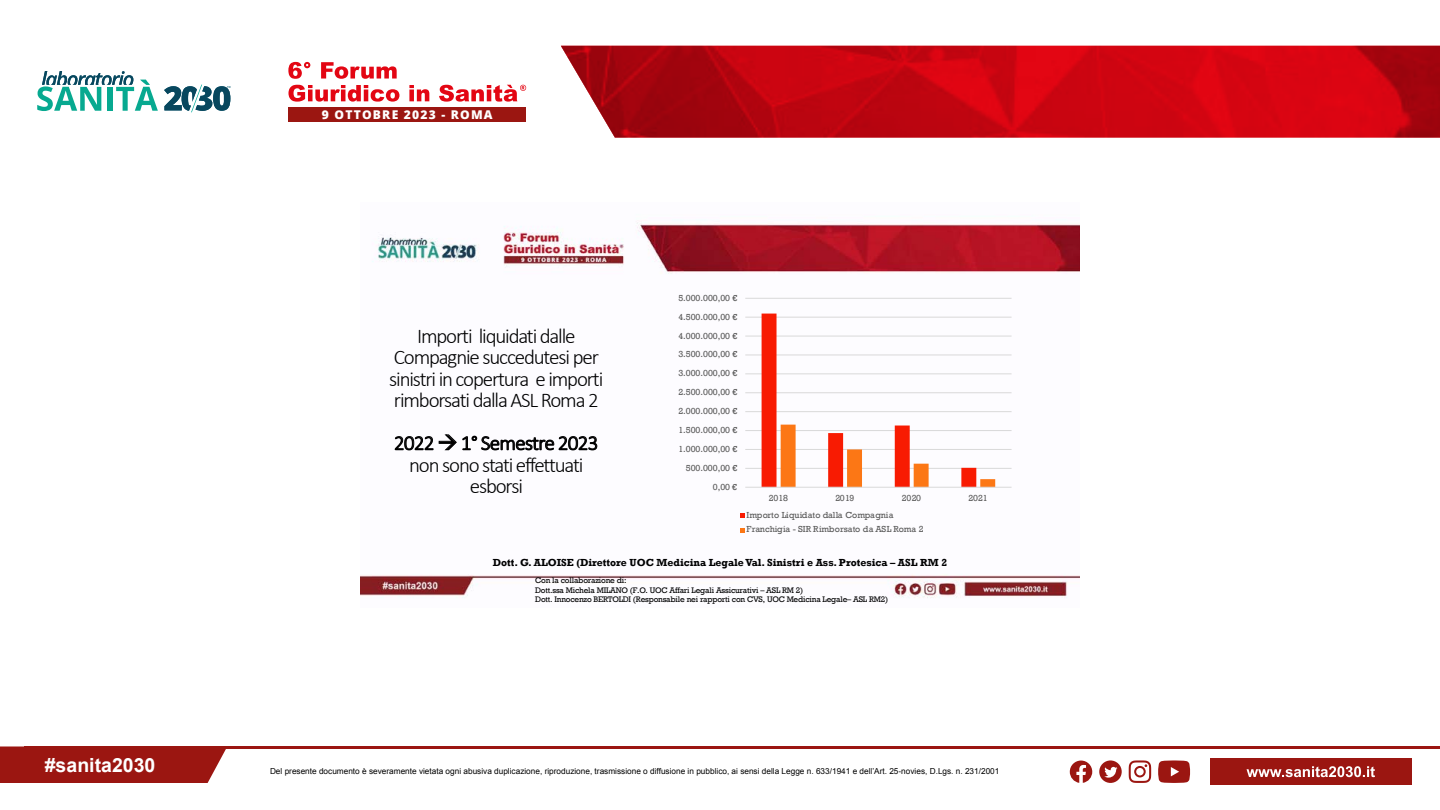
<style>
.page{position:relative;width:1440px;height:810px;background:#fff}
.page>*{position:absolute;margin:0;border:0;box-sizing:border-box;transform-origin:0 0}
.t1{font:300 21px/21.5px "Calibri";letter-spacing:-.055em;color:#000;text-align:center}
.t2{font:300 20.62px "Calibri";letter-spacing:-.035em;color:#000}
.t3{font:700 19.5px "Arial";color:#fff}
.t4{font:800 12.08px "Open Sans";letter-spacing:.1em;color:#fff}
.t5{font:700 10.5px "Rockwell";color:#000}
.t6{font:9px/14.8px "Rockwell";color:#595959}
.t7{font:8.25px "Arial";color:#000}
.t8{font:8.25px/9.4px "Rockwell";letter-spacing:-.025em;color:#000}
</style>
<div class="page">
<div style="left:0;top:746px;width:226px;height:37px;background:#9b1611"></div>
<div style="left:1210px;top:759px;width:201px;height:26px;background:#9b1611"></div>
<hr style="left:24px;top:746px;width:1416px;height:3px;background:#9b1611">
<svg style="left:1247px;top:766px;width:128px;height:11px"></svg>
<svg style="left:1129px;top:760px;width:22px;height:23px"></svg>
<svg style="left:1158px;top:760px;width:32px;height:23px"></svg>
<svg style="left:1070px;top:761px;width:22px;height:22px"></svg>
<svg style="left:1099px;top:760px;width:23px;height:23px"></svg>
<svg style="left:37px;top:71px;width:121px;height:40px"></svg>
<svg style="left:164px;top:84px;width:66px;height:29px"></svg>
<div style="left:288px;top:107px;width:238px;height:14px;background:#9b1611"></div>
<svg style="left:288px;top:62px;width:109px;height:17px"></svg>
<svg style="left:288px;top:85px;width:238px;height:17px"></svg>
<svg style="left:561px;top:46px;width:879px;height:92px;background:#c50d18"></svg>
<img style="left:360px;top:222px;width:720px;height:376px">
<hr style="left:745px;top:468px;width:267px;height:1px;background:#d9d9d9">
<hr style="left:745px;top:449px;width:267px;height:1px;background:#d9d9d9">
<hr style="left:745px;top:430px;width:267px;height:1px;background:#d9d9d9">
<hr style="left:745px;top:411px;width:267px;height:1px;background:#d9d9d9">
<hr style="left:745px;top:392px;width:267px;height:1px;background:#d9d9d9">
<hr style="left:745px;top:374px;width:267px;height:1px;background:#d9d9d9">
<hr style="left:745px;top:355px;width:267px;height:1px;background:#d9d9d9">
<hr style="left:745px;top:336px;width:267px;height:1px;background:#d9d9d9">
<hr style="left:745px;top:317px;width:267px;height:1px;background:#d9d9d9">
<hr style="left:745px;top:298px;width:267px;height:1px;background:#d9d9d9">
<svg style="left:762px;top:314px;width:233px;height:173px"></svg>
<hr style="left:745px;top:487px;width:267px;height:1px;background:#d9d9d9">
<svg style="left:740px;top:513px;width:4px;height:4px"></svg>
<svg style="left:740px;top:528px;width:4px;height:4px"></svg>
<h3 class="t4" style="left:322px;top:105px;width:172px">9 OTTOBRE 2023 - ROMA</h3>
<h1 class="t1" style="left:389px;top:325px;width:216px">Importi liquidati dalle<br>Compagnie succedutesi per sinistri in copertura e importi rimborsati dalla ASL Roma 2</h1>
<h2 class="t2" style="left:394px;top:430px;width:206px">2022 → 1° Semestre 2023</h2>
<h1 class="t1" style="left:409px;top:454px;width:176px;line-height:21.1px">non sono stati effettuati esborsi</h1>
<p class="t6" style="left:678px;top:291px;width:60px">5.000.000,00 €</p>
<p class="t6" style="left:678px;top:309px;width:60px">4.500.000,00 €</p>
<p class="t6" style="left:678px;top:328px;width:60px">4.000.000,00 €</p>
<p class="t6" style="left:678px;top:347px;width:60px">3.500.000,00 €</p>
<p class="t6" style="left:678px;top:366px;width:60px">3.000.000,00 €</p>
<p class="t6" style="left:678px;top:385px;width:60px">2.500.000,00 €</p>
<p class="t6" style="left:678px;top:404px;width:60px">2.000.000,00 €</p>
<p class="t6" style="left:678px;top:423px;width:60px">1.500.000,00 €</p>
<p class="t6" style="left:678px;top:442px;width:60px">1.000.000,00 €</p>
<p class="t6" style="left:686px;top:461px;width:53px">500.000,00 €</p>
<p class="t6" style="left:713px;top:480px;width:26px">0,00 €</p>
<p class="t6" style="left:769px;top:491px;width:21px">2018</p>
<p class="t6" style="left:835px;top:491px;width:21px">2019</p>
<p class="t6" style="left:902px;top:491px;width:21px">2020</p>
<p class="t6" style="left:969px;top:491px;width:21px">2021</p>
<p class="t6" style="left:746px;top:507px;width:179px">Importo Liquidato dalla Compagnia<br>Franchigia - SIR Rimborsato da ASL Roma 2</p>
<p class="t5" style="left:493px;top:557px;width:456px">Dott. G. ALOISE (Direttore UOC Medicina Legale Val. Sinistri e Ass. Protesica – ASL RM 2</p>
<p class="t8" style="left:535px;top:576px;width:354px">Con la collaborazione di:<br>Dott.ssa Michela MILANO (F.O. UOC Affari Legali Assicurativi – ASL RM 2)<br>Dott. Innocenzo BERTOLDI (Responsabile nei rapporti con CVS, UOC Medicina Legale– ASL RM2)</p>
<h3 class="t3" style="left:45px;top:752px;width:112px">#sanita2030</h3>
<p class="t7" style="left:270px;top:766px;width:731px">Del presente documento è severamente vietata ogni abusiva duplicazione, riproduzione, trasmissione o diffusione in pubblico, ai sensi della Legge n. 633/1941 e dell’Art. 25-novies, D.Lgs. n. 231/2001</p>
</div>
